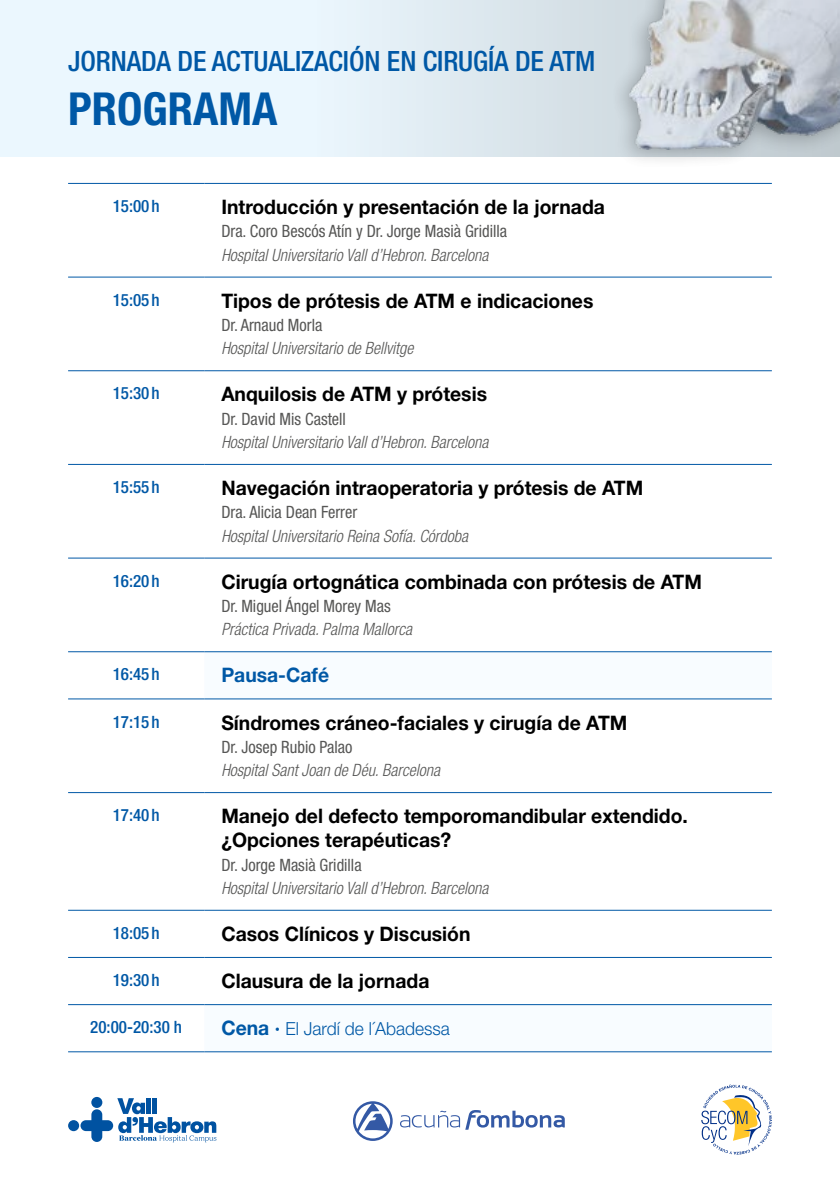
<style>
.page{position:relative;width:840px;height:1191px;background:#fff}
.page>*{position:absolute;margin:0;border:0;box-sizing:border-box;transform-origin:0 0}
.t1{font:700 condensed 45.6px "Helvetica Neue LT Std";color:#0058a6}
.t2{font:500 condensed 28px "Helvetica Neue LT Std";letter-spacing:-.005em;color:#0058a6}
.t3{font:700 20px/24px "Helvetica Neue LT Std";color:#000}
.t4{font:700 20px "Helvetica Neue LT Std";color:#0058a6}
.t5{font:300 18px "Helvetica Neue LT Std";color:#0058a6}
.t6{font:italic 300 condensed 17px "Helvetica Neue LT Std";color:#575756}
.t7{font:condensed 17px "Helvetica Neue LT Std";color:#575756}
.t8{font:500 condensed 17px "Helvetica Neue LT Std";color:#0058a6}
.s1{font-weight:700;font-size:20px}
</style>
<div class="page">
<div style="left:0;top:0;width:839px;height:157px;background:#ebf7fe"></div>
<div style="left:310px;top:0;width:529px;height:157px;background:#dfeaf0"></div>
<div style="left:608px;top:0;width:231px;height:171px;background:#000;opacity:.4"></div>
<img style="left:629px;top:0;width:210px;height:149px">
<svg style="left:204px;top:652px;width:567px;height:354px"></svg>
<hr style="left:68px;top:183px;width:136px;height:1px;background:#0058a6">
<hr style="left:204px;top:183px;width:567px;height:1px;background:#0058a6">
<hr style="left:68px;top:276px;width:136px;height:1px;background:#0058a6">
<hr style="left:204px;top:276px;width:567px;height:1px;background:#0058a6">
<hr style="left:68px;top:370px;width:136px;height:1px;background:#0058a6">
<hr style="left:204px;top:370px;width:567px;height:1px;background:#0058a6">
<hr style="left:68px;top:464px;width:136px;height:1px;background:#0058a6">
<hr style="left:204px;top:464px;width:567px;height:1px;background:#0058a6">
<hr style="left:68px;top:557px;width:136px;height:1px;background:#0058a6">
<hr style="left:204px;top:557px;width:567px;height:1px;background:#0058a6">
<hr style="left:68px;top:651px;width:136px;height:1px;background:#0058a6">
<hr style="left:204px;top:651px;width:567px;height:1px;background:#0058a6">
<hr style="left:68px;top:698px;width:136px;height:1px;background:#0058a6">
<hr style="left:204px;top:698px;width:567px;height:1px;background:#0058a6">
<hr style="left:68px;top:792px;width:136px;height:1px;background:#0058a6">
<hr style="left:204px;top:792px;width:567px;height:1px;background:#0058a6">
<hr style="left:68px;top:909px;width:136px;height:1px;background:#0058a6">
<hr style="left:204px;top:909px;width:567px;height:1px;background:#0058a6">
<hr style="left:68px;top:957px;width:136px;height:1px;background:#0058a6">
<hr style="left:204px;top:957px;width:567px;height:1px;background:#0058a6">
<hr style="left:68px;top:1004px;width:136px;height:1px;background:#0058a6">
<hr style="left:204px;top:1004px;width:567px;height:1px;background:#0058a6">
<hr style="left:68px;top:1051px;width:136px;height:1px;background:#0058a6">
<hr style="left:204px;top:1051px;width:567px;height:1px;background:#0058a6">
<div style="left:68px;top:1120px;width:11px;height:11px;background:#0052a1;border-radius:50%"></div>
<svg style="left:80px;top:1098px;width:136px;height:44px"></svg>
<svg style="left:701px;top:1084px;width:70px;height:70px"></svg>
<svg style="left:353px;top:1101px;width:211px;height:40px"></svg>
<h2 class="t2" style="left:68px;top:44px;width:528px">JORNADA DE ACTUALIZACIÓN EN CIRUGÍA DE ATM</h2>
<h1 class="t1" style="left:68px;top:81px;width:211px">PROGRAMA</h1>
<p class="t8" style="left:113px;top:196px;width:49px">15:00 h</p>
<p class="t3" style="left:221px;top:195px;width:385px">Introducción y presentación de la jornada</p>
<p class="t7" style="left:221px;top:221px;width:287px">Dra. Coro Bescós Atín y Dr. Jorge Masià Gridilla</p>
<p class="t6" style="left:221px;top:245px;width:268px">Hospital Universitario Vall d’Hebron. Barcelona</p>
<p class="t8" style="left:113px;top:289px;width:49px">15:05 h</p>
<p class="t3" style="left:221px;top:288px;width:373px">Tipos de prótesis de ATM e indicaciones</p>
<p class="t7" style="left:221px;top:315px;width:102px">Dr. Arnaud Morla</p>
<p class="t6" style="left:221px;top:338px;width:194px">Hospital Universitario de Bellvitge</p>
<p class="t8" style="left:113px;top:383px;width:49px">15:30 h</p>
<p class="t3" style="left:221px;top:382px;width:267px">Anquilosis de ATM y prótesis</p>
<p class="t7" style="left:221px;top:409px;width:126px">Dr. David Mis Castell</p>
<p class="t6" style="left:221px;top:432px;width:268px">Hospital Universitario Vall d’Hebron. Barcelona</p>
<p class="t8" style="left:113px;top:477px;width:49px">15:55 h</p>
<p class="t3" style="left:221px;top:475px;width:423px">Navegación intraoperatoria y prótesis de ATM</p>
<p class="t7" style="left:221px;top:502px;width:137px">Dra. Alicia Dean Ferrer</p>
<p class="t6" style="left:221px;top:526px;width:248px">Hospital Universitario Reina Sofía. Córdoba</p>
<p class="t8" style="left:113px;top:570px;width:49px">16:20 h</p>
<p class="t3" style="left:221px;top:569px;width:482px">Cirugía ortognática combinada con prótesis de ATM</p>
<p class="t7" style="left:221px;top:596px;width:171px">Dr. Miguel Ángel Morey Mas</p>
<p class="t6" style="left:221px;top:619px;width:192px">Práctica Privada. Palma Mallorca</p>
<p class="t8" style="left:113px;top:664px;width:49px">16:45 h</p>
<p class="t4" style="left:221px;top:663px;width:109px">Pausa-Café</p>
<p class="t8" style="left:113px;top:711px;width:49px">17:15 h</p>
<p class="t3" style="left:221px;top:710px;width:407px">Síndromes cráneo-faciales y cirugía de ATM</p>
<p class="t7" style="left:221px;top:737px;width:133px">Dr. Josep Rubio Palao</p>
<p class="t6" style="left:221px;top:760px;width:220px">Hospital Sant Joan de Déu. Barcelona</p>
<p class="t8" style="left:113px;top:805px;width:49px">17:40 h</p>
<p class="t3" style="left:221px;top:803px;width:468px">Manejo del defecto temporomandibular extendido. ¿Opciones terapéuticas?</p>
<p class="t7" style="left:221px;top:854px;width:142px">Dr. Jorge Masià Gridilla</p>
<p class="t6" style="left:221px;top:878px;width:268px">Hospital Universitario Vall d’Hebron. Barcelona</p>
<p class="t8" style="left:113px;top:922px;width:49px">18:05 h</p>
<p class="t3" style="left:221px;top:921px;width:250px">Casos Clínicos y Discusión</p>
<p class="t8" style="left:113px;top:970px;width:49px">19:30 h</p>
<p class="t3" style="left:221px;top:968px;width:209px">Clausura de la jornada</p>
<p class="t8" style="left:90px;top:1017px;width:93px">20:00-20:30 h</p>
<p class="t5" style="left:221px;top:1018px;width:230px"><span class="s1">Cena ·</span> El Jardí de l´Abadessa</p>
</div>
